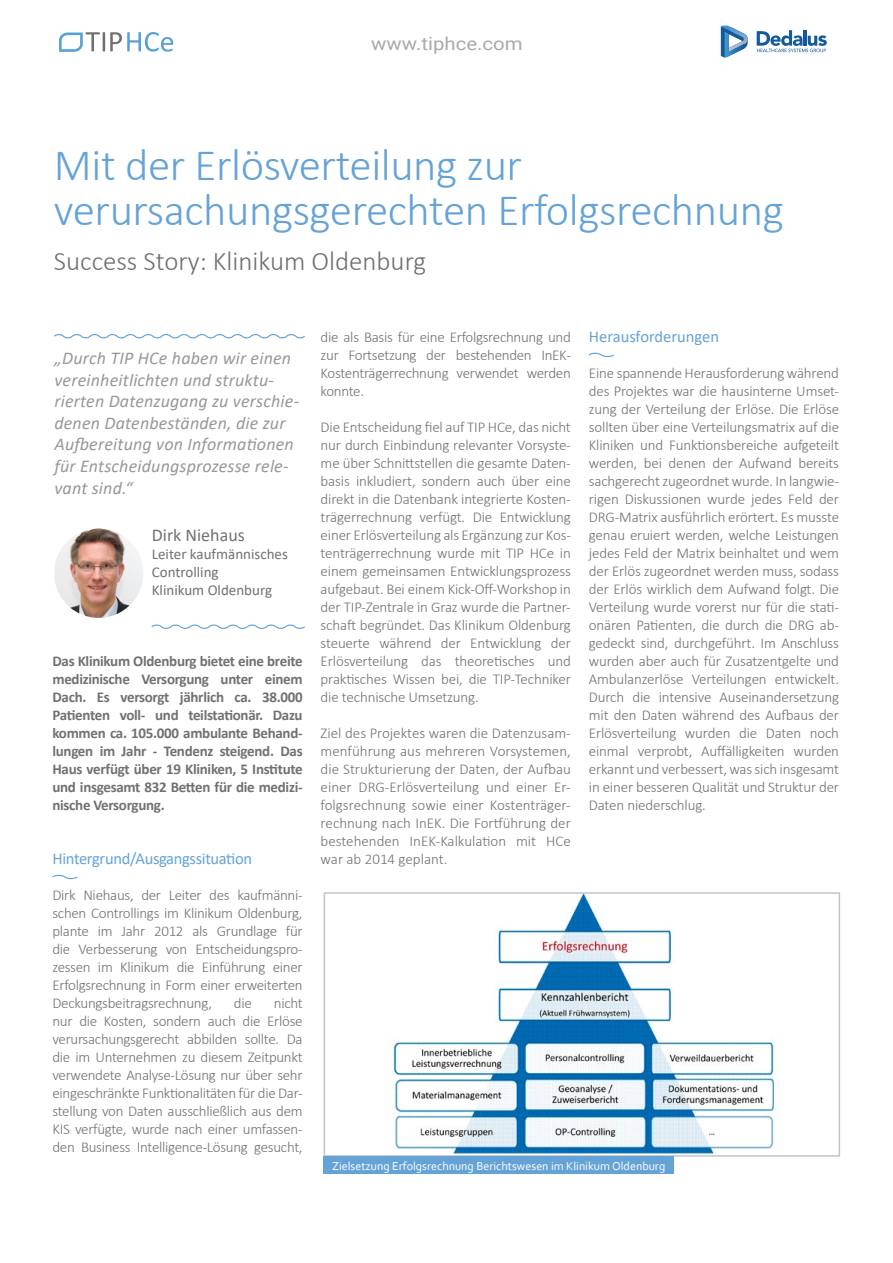
<style>
.page{position:relative;width:893px;height:1263px;background:#fff}
.page>*{position:absolute;margin:0;border:0;box-sizing:border-box;transform-origin:0 0}
.t1{font:300 45px/45px "Calibri";letter-spacing:-.01em;color:#65a3d7}
.t2{font:300 27px "Calibri";color:#6d6f71}
.t3{font:italic 18px/21.6px "Calibri";letter-spacing:.01em;color:#98989c}
.t4{font:18px "Roboto";color:#a8a9ad;scale:1.13 1}
.t5{font:18px "Calibri";color:#707173}
.t6{font:16.5px "Calibri";letter-spacing:-.02em;color:#65a3d7}
.t7{font:16.5px "Calibri";color:#65a3d7}
.t8{font:300 15px/18px "Calibri";letter-spacing:-.02em;color:#707173;text-align:justify}
.t9{font:700 15px/18px "Calibri";letter-spacing:-.02em;color:#707173;text-align:justify}
.t10{font:15px/18px "Calibri";color:#707173}
.t11{font:12px "Corbel";color:#fff}
</style>
<div class="page">
<svg style="left:59px;top:32px;width:114px;height:20px"></svg>
<svg style="left:721px;top:26px;width:24px;height:32px"></svg>
<hr style="left:745px;top:32px;width:3px;height:26px;background:#145999">
<svg style="left:757px;top:30px;width:70px;height:22px"></svg>
<svg style="left:52px;top:875px;width:26px;height:5px"></svg>
<svg style="left:588px;top:353px;width:26px;height:5px"></svg>
<img style="left:54px;top:528px;width:89px;height:90px">
<svg style="left:54px;top:334px;width:251px;height:5px"></svg>
<svg style="left:151px;top:624px;width:154px;height:5px"></svg>
<img style="left:393px;top:895px;width:382px;height:259px">
<div style="left:324px;top:892px;width:516px;height:265px;border:2px solid #c3c5c8"></div>
<div style="left:324px;top:1157px;width:350px;height:17px;background:#65a3d7"></div>
<p class="t4" style="left:371px;top:31px;width:135px">www.tiphce.com</p>
<h1 class="t1" style="left:54px;top:142px;width:731px">Mit der Erlösverteilung zur verursachungsgerechten Erfolgsrechnung</h1>
<h2 class="t2" style="left:54px;top:244px;width:374px">Success Story: Klinikum Oldenburg</h2>
<p class="t3" style="left:54px;top:346px;width:246px">„Durch TIP HCe haben wir einen vereinheitlichten und struktu&shy;rierten Datenzugang zu verschie&shy;denen Datenbeständen, die zur<br>Aufbereitung von Informationen für Entscheidungsprozesse rele&shy;vant sind.“</p>
<p class="t5" style="left:152px;top:522px;width:95px">Dirk Niehaus</p>
<p class="t10" style="left:152px;top:544px;width:138px">Leiter kaufmännisches<br>Controlling<br>Klinikum Oldenburg</p>
<p class="t9" style="left:52px;top:652px;width:252px">Das Klinikum Oldenburg bietet eine breite medizinische Versorgung unter einem Dach. Es versorgt jährlich ca. 38.000<br>Patienten voll- und teilstationär. Dazu kommen ca. 105.000 ambulante Behand&shy;lungen im Jahr - Tendenz steigend. Das Haus verfügt über 19 Kliniken, 5 Institute und insgesamt 832 Betten für die medizi&shy;nische Versorgung.</p>
<p class="t6" style="left:52px;top:847px;width:201px">Hintergrund/Ausgangssituation</p>
<p class="t8" style="left:52px;top:886px;width:252px">Dirk Niehaus, der Leiter des kaufmänni&shy;schen Controllings im Klinikum Oldenburg, plante im Jahr 2012 als Grundlage für die Verbesserung von Entscheidungspro&shy;zessen im Klinikum die Einführung einer Erfolgsrechnung in Form einer erweiterten Deckungsbeitragsrechnung,</p>
<p class="t8" style="left:52px;top:994px;width:252px;text-indent:221px">nicht nur die Kosten, sondern auch die Erlöse verursachungsgerecht abbilden sollte. Da die im Unternehmen zu diesem Zeitpunkt verwendete Analyse-Lösung nur über sehr eingeschränkte Funktionalitäten für die Dar&shy;stellung von Daten ausschließlich aus dem KIS verfügte, wurde nach einer umfassen&shy;den Business Intelligence-Lösung gesucht,</p>
<p class="t8" style="left:234px;top:994px;width:19px">die</p>
<p class="t8" style="left:321px;top:328px;width:252px">die als Basis für eine Erfolgsrechnung und zur Fortsetzung der bestehenden InEK-Kostenträgerrechnung verwendet werden konnte.</p>
<p class="t8" style="left:321px;top:418px;width:252px">Die Entscheidung fiel auf TIP HCe, das nicht nur durch Einbindung relevanter Vorsyste&shy;me über Schnittstellen die gesamte Daten&shy;basis inkludiert, sondern auch über eine direkt in die Datenbank integrierte Kosten&shy;trägerrechnung verfügt. Die Entwicklung einer Erlösverteilung als Ergänzung zur Kos&shy;tenträgerrechnung wurde mit TIP HCe in einem gemeinsamen Entwicklungsprozess aufgebaut. Bei einem Kick-Off-Workshop in der TIP-Zentrale in Graz wurde die Partner&shy;schaft begründet. Das Klinikum Oldenburg steuerte während der Entwicklung der Erlösverteilung das theoretisches und praktisches Wissen bei, die TIP-Techniker die technische Umsetzung.</p>
<p class="t8" style="left:321px;top:724px;width:252px">Ziel des Projektes waren die Datenzusam&shy;menführung aus mehreren Vorsystemen, die Strukturierung der Daten, der Aufbau einer DRG-Erlösverteilung und einer Er&shy;folgsrechnung sowie einer Kostenträger&shy;rechnung nach InEK. Die Fortführung der bestehenden InEK-Kalkulation mit HCe war ab 2014 geplant.</p>
<p class="t7" style="left:589px;top:325px;width:132px">Herausforderungen</p>
<p class="t8" style="left:589px;top:364px;width:252px">Eine spannende Herausforderung während des Projektes war die hausinterne Umset&shy;zung der Verteilung der Erlöse. Die Erlöse sollten über eine Verteilungsmatrix auf die Kliniken und Funktionsbereiche aufgeteilt werden, bei denen der Aufwand bereits sachgerecht zugeordnet wurde. In langwie&shy;rigen Diskussionen wurde jedes Feld der DRG-Matrix ausführlich erörtert. Es musste genau eruiert werden, welche Leistungen jedes Feld der Matrix beinhaltet und wem der Erlös zugeordnet werden muss, sodass der Erlös wirklich dem Aufwand folgt. Die Verteilung wurde vorerst nur für die stati&shy;onären Patienten, die durch die DRG ab&shy;gedeckt sind, durchgeführt. Im Anschluss wurden aber auch für Zusatzentgelte und Ambulanzerlöse Verteilungen entwickelt.<br>Durch die intensive Auseinandersetzung mit den Daten während des Aufbaus der Erlösverteilung wurden die Daten noch einmal verprobt, Auffälligkeiten wurden erkannt und verbessert, was sich insgesamt in einer besseren Qualität und Struktur der Daten niederschlug.</p>
<p class="t11" style="left:332px;top:1158px;width:335px">Zielsetzung Erfolgsrechnung Berichtswesen im Klinikum Oldenburg</p>
</div>
